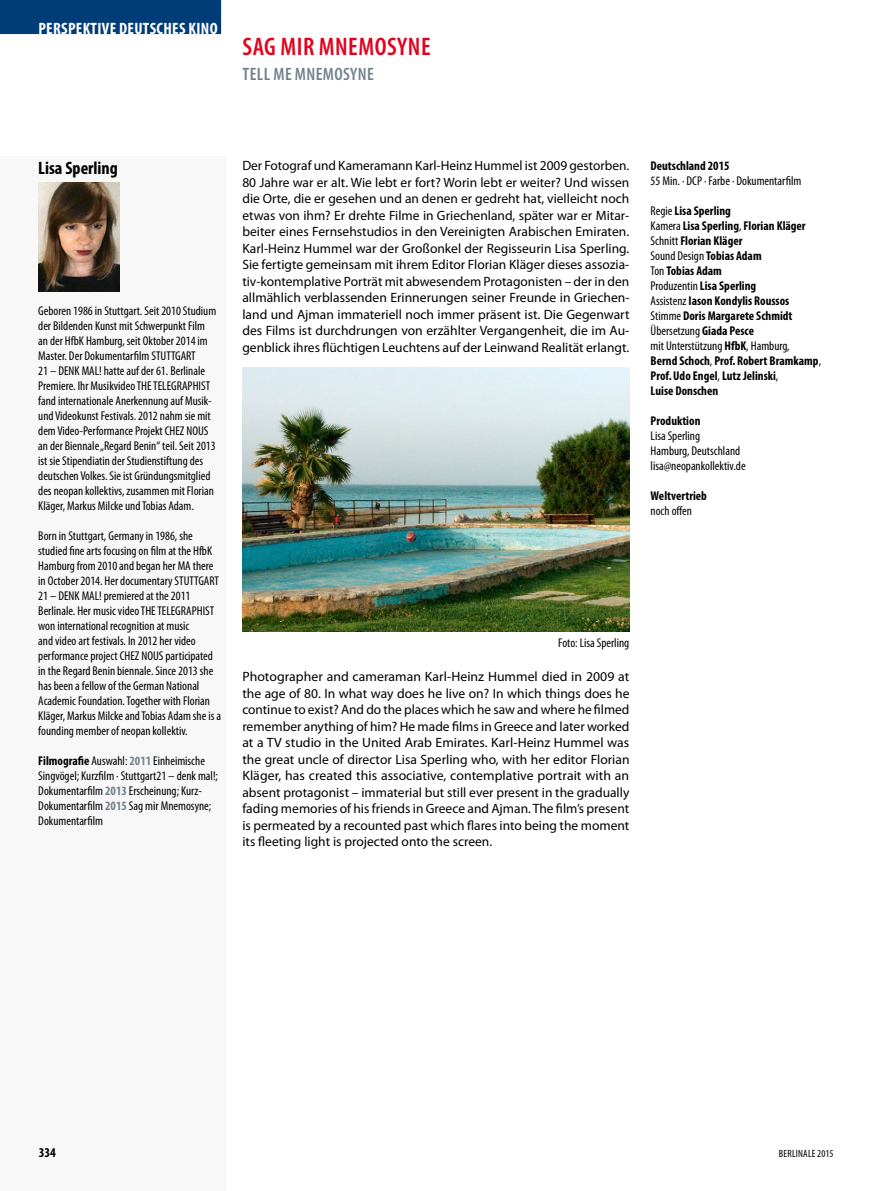
<style>
.page{position:relative;width:893px;height:1191px;background:#fff}
.page>*{position:absolute;margin:0;border:0;box-sizing:border-box;transform-origin:0 0}
.t1{font:600 condensed 25.5px "Myriad Pro";letter-spacing:.02em;color:#e3001d}
.t2{font:600 condensed 18px "Myriad Pro";letter-spacing:.02em;color:#72828b}
.t3{font:700 condensed 18px "Myriad Pro";color:#000}
.t4{font:700 condensed 16.5px "Myriad Pro";letter-spacing:.02em;color:#fff}
.t5{font:13.5px/16.5px "Myriad Pro";color:#000;text-align:justify}
.t6{font:700 condensed 13.5px "Myriad Pro";color:#000}
.t7{font:condensed 12.75px/15px "Myriad Pro";color:#000}
.t8{font:700 condensed 12.75px/15px "Myriad Pro";color:#000}
.t9{font:condensed 10.5px "Myriad Pro";letter-spacing:.02em;color:#000}
.s1{font-weight:700}
.s2{font-weight:700;color:#72828b}
.s3{font-weight:400}
</style>
<div class="page">
<div style="left:0;top:156px;width:225px;height:1035px;background:#f8f8f8"></div>
<img style="left:242px;top:368px;width:387px;height:263px">
<img style="left:38px;top:183px;width:81px;height:108px">
<div style="left:0;top:0;width:221px;height:34px;background:#003d78"></div>
<p class="t4" style="left:38px;top:18px;width:181px">PERSPEKTIVE DEUTSCHES KINO</p>
<h1 class="t1" style="left:243px;top:31px;width:189px">SAG MIR MNEMOSYNE</h1>
<h2 class="t2" style="left:243px;top:63px;width:133px">TELL ME MNEMOSYNE</h2>
<h2 class="t3" style="left:38px;top:157px;width:81px">Lisa Sperling</h2>
<p class="t7" style="left:38px;top:303px;width:180px">Geboren 1986 in Stuttgart. Seit 2010 Studium der Bildenden Kunst mit Schwerpunkt Film an der HfbK Hamburg, seit Oktober 2014 im Master. Der Dokumentarfilm STUTTGART<br>21 – DENK MAL! hatte auf der 61. Berlinale Premiere. Ihr Musikvideo THE TELEGRAPHIST fand internationale Anerkennung auf Musik&shy;und Videokunst Festivals. 2012 nahm sie mit dem Video-Performance Projekt CHEZ NOUS an der Biennale „Regard Benin“ teil. Seit 2013 ist sie Stipendiatin der Studienstiftung des deutschen Volkes. Sie ist Gründungsmitglied des neopan kollektivs, zusammen mit Florian Kläger, Markus Milcke und Tobias Adam.</p>
<p class="t7" style="left:38px;top:528px;width:184px">Born in Stuttgart, Germany in 1986, she studied fine arts focusing on film at the HfbK Hamburg from 2010 and began her MA there in October 2014. Her documentary STUTTGART 21 – DENK MAL! premiered at the 2011<br>Berlinale. Her music video THE TELEGRAPHIST won international recognition at music<br>and video art festivals. In 2012 her video performance project CHEZ NOUS participated in the Regard Benin biennale. Since 2013 she has been a fellow of the German National Academic Foundation. Together with Florian Kläger, Markus Milcke and Tobias Adam she is a founding member of neopan kollektiv.</p>
<p class="t7" style="left:38px;top:752px;width:181px"><span class="s1">Filmografie</span> Auswahl: <span class="s2">2011</span> Einheimische Singvögel; Kurzfilm · Stuttgart21 – denk mal!; Dokumentarfilm <span class="s2">2013</span> Erscheinung; Kurz-Dokumentarfilm <span class="s2">2015</span> Sag mir Mnemosyne; Dokumentarfilm</p>
<p class="t5" style="left:242px;top:157px;width:389px">Der Fotograf und Kameramann Karl-Heinz Hummel ist 2009 gestorben.<br>80 Jahre war er alt. Wie lebt er fort? Worin lebt er weiter? Und wissen die Orte, die er gesehen und an denen er gedreht hat, vielleicht noch etwas von ihm? Er drehte Filme in Griechenland, später war er Mitar&shy;beiter eines Fernsehstudios in den Vereinigten Arabischen Emiraten.<br>Karl-Heinz Hummel war der Großonkel der Regisseurin Lisa Sperling.<br>Sie fertigte gemeinsam mit ihrem Editor Florian Kläger dieses assozia&shy;tiv-kontemplative Porträt mit abwesendem Protagonisten – der in den allmählich verblassenden Erinnerungen seiner Freunde in Griechen&shy;land und Ajman immateriell noch immer präsent ist. Die Gegenwart des Films ist durchdrungen von erzählter Vergangenheit, die im Au&shy;genblick ihres flüchtigen Leuchtens auf der Leinwand Realität erlangt.</p>
<p class="t8" style="left:651px;top:158px;width:80px">Deutschland 2015</p>
<p class="t7" style="left:651px;top:173px;width:152px">55 Min. · DCP · Farbe · Dokumentarfilm</p>
<p class="t8" style="left:651px;top:203px;width:172px"><span class="s3">Regie</span> Lisa Sperling<br><span class="s3">Kamera</span> Lisa Sperling<span class="s3">,</span> Florian Kläger<br><span class="s3">Schnitt</span> Florian Kläger<br><span class="s3">Sound Design</span> Tobias Adam<br><span class="s3">Ton</span> Tobias Adam<br><span class="s3">Produzentin</span> Lisa Sperling<br><span class="s3">Assistenz</span> Iason Kondylis Roussos<br><span class="s3">Stimme</span> Doris Margarete Schmidt<br><span class="s3">Übersetzung</span> Giada Pesce<br><span class="s3">mit Unterstützung</span> HfbK<span class="s3">, Hamburg,<br></span>Bernd Schoch<span class="s3">,</span> Prof. Robert Bramkamp<span class="s3">,<br></span>Prof.Udo Engel<span class="s3">,</span> Lutz Jelinski<span class="s3">,<br></span>Luise Donschen</p>
<p class="t8" style="left:651px;top:413px;width:51px">Produktion</p>
<p class="t7" style="left:651px;top:428px;width:97px">Lisa Sperling<br>Hamburg, Deutschland lisa@neopankollektiv.de</p>
<p class="t8" style="left:651px;top:488px;width:58px">Weltvertrieb</p>
<p class="t7" style="left:651px;top:503px;width:43px">noch offen</p>
<p class="t7" style="left:558px;top:635px;width:73px">Foto: Lisa Sperling</p>
<p class="t5" style="left:242px;top:668px;width:389px">Photographer and cameraman Karl-Heinz Hummel died in 2009 at the age of 80. In what way does he live on? In which things does he continue to exist? And do the places which he saw and where he filmed remember anything of him? He made films in Greece and later worked at a TV studio in the United Arab Emirates. Karl-Heinz Hummel was the great uncle of director Lisa Sperling who, with her editor Florian Kläger, has created this associative, contemplative portrait with an absent protagonist – immaterial but still ever present in the gradually fading memories of his friends in Greece and Ajman. The film’s present is permeated by a recounted past which flares into being the moment its fleeting light is projected onto the screen.</p>
<p class="t6" style="left:39px;top:1143px;width:19px">334</p>
<p class="t9" style="left:779px;top:1146px;width:56px">BERLINALE 2015</p>
</div>
